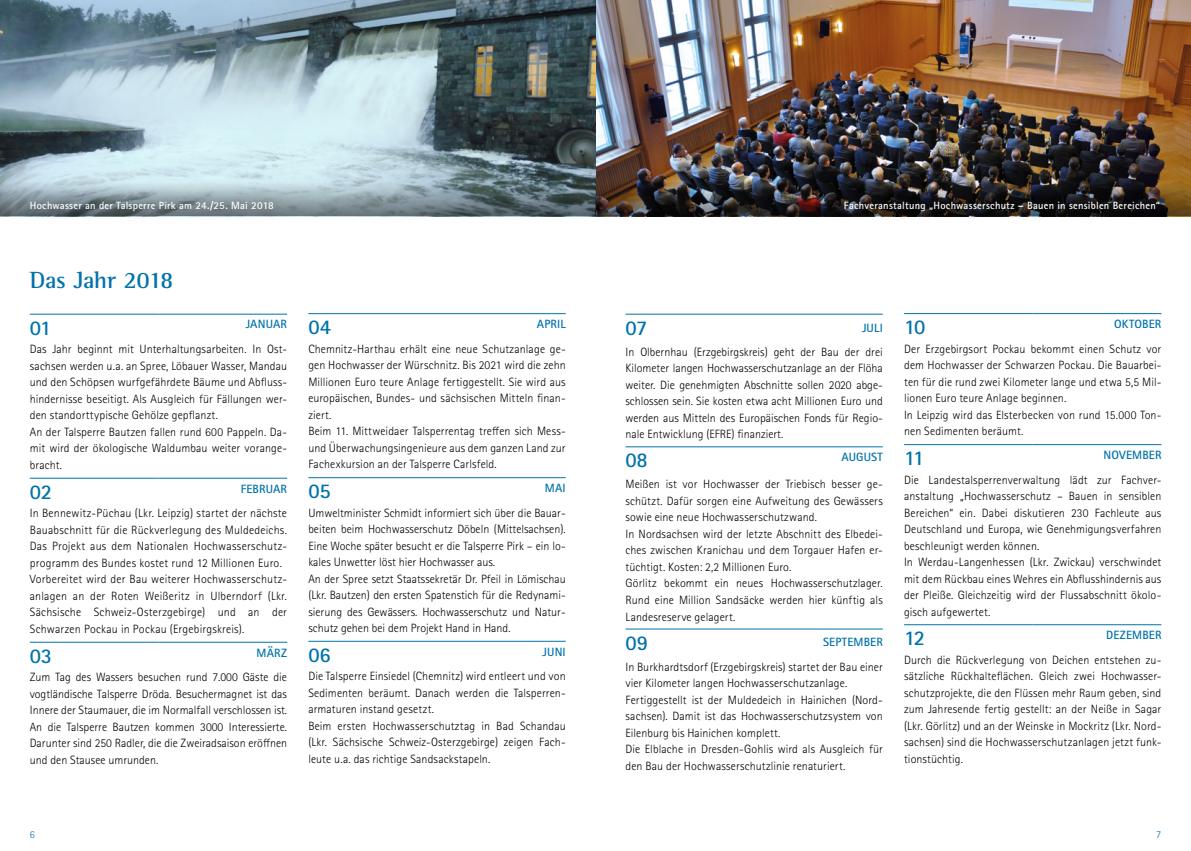
<style>
.page{position:relative;width:1191px;height:851px;background:#fff}
.page>*{position:absolute;margin:0;border:0;box-sizing:border-box;transform-origin:0 0}
.t1{font:700 24px "Rotis Semi Serif Std";letter-spacing:-.015em;color:#0073ab}
.t2{font:700 21px "Rotis Sans Serif Std";letter-spacing:-.01em;color:#0073ab}
.t3{font:300 12px/16.5px "Rotis Sans Serif Std";letter-spacing:.005em;color:#000}
.t4{font:700 12px "Rotis Sans Serif Std";letter-spacing:.01em;color:#0073ab}
.t5{font:700 10.5px "Rotis Sans Serif Std";letter-spacing:.02em;color:#fff}
.t6{font:300 10.5px "Rotis Sans Serif Std";color:#0073ab}
</style>
<div class="page">
<hr style="left:30px;top:314px;width:128px;height:1px;background:#0073ab">
<hr style="left:158px;top:314px;width:129px;height:1px;background:#0073ab">
<hr style="left:30px;top:477px;width:128px;height:1px;background:#0073ab">
<hr style="left:158px;top:477px;width:129px;height:1px;background:#0073ab">
<hr style="left:30px;top:641px;width:128px;height:1px;background:#0073ab">
<hr style="left:158px;top:641px;width:129px;height:1px;background:#0073ab">
<hr style="left:625px;top:314px;width:129px;height:1px;background:#0073ab">
<hr style="left:754px;top:314px;width:128px;height:1px;background:#0073ab">
<hr style="left:625px;top:446px;width:129px;height:1px;background:#0073ab">
<hr style="left:754px;top:446px;width:128px;height:1px;background:#0073ab">
<hr style="left:625px;top:628px;width:129px;height:1px;background:#0073ab">
<hr style="left:754px;top:628px;width:128px;height:1px;background:#0073ab">
<hr style="left:308px;top:640px;width:129px;height:1px;background:#0073ab">
<hr style="left:437px;top:640px;width:129px;height:1px;background:#0073ab">
<hr style="left:308px;top:477px;width:129px;height:1px;background:#0073ab">
<hr style="left:437px;top:477px;width:129px;height:1px;background:#0073ab">
<hr style="left:308px;top:313px;width:129px;height:1px;background:#0073ab">
<hr style="left:437px;top:313px;width:129px;height:1px;background:#0073ab">
<hr style="left:904px;top:624px;width:128px;height:1px;background:#0073ab">
<hr style="left:1032px;top:624px;width:129px;height:1px;background:#0073ab">
<hr style="left:904px;top:444px;width:128px;height:1px;background:#0073ab">
<hr style="left:1032px;top:444px;width:129px;height:1px;background:#0073ab">
<hr style="left:904px;top:313px;width:128px;height:1px;background:#0073ab">
<hr style="left:1032px;top:313px;width:129px;height:1px;background:#0073ab">
<svg style="left:0;top:0;width:595px;height:216px;background:#849aa2"></svg>
<img style="left:595px;top:0;width:596px;height:216px">
<div style="left:17px;top:187px;width:269px;height:35px;background:#000;opacity:.75"></div>
<div style="left:831px;top:188px;width:341px;height:35px;background:#000;opacity:.75"></div>
<p class="t5" style="left:30px;top:198px;width:245px">Hochwasser an der Talsperre Pirk am 24./25. Mai 2018</p>
<p class="t5" style="left:844px;top:198px;width:318px">Fachveranstaltung „Hochwasserschutz – Bauen in sensiblen Bereichen“</p>
<h1 class="t1" style="left:30px;top:266px;width:145px">Das Jahr 2018</h1>
<h2 class="t2" style="left:30px;top:314px;width:23px">01</h2>
<p class="t4" style="left:246px;top:317px;width:43px">JANUAR</p>
<p class="t3" style="left:30px;top:341px;width:259px">Das Jahr beginnt mit Unterhaltungsarbeiten. In Ost&shy;sachsen werden u.a. an Spree, Löbauer Wasser, Mandau und den Schöpsen wurfgefährdete Bäume und Abfluss&shy;hindernisse beseitigt. Als Ausgleich für Fällungen wer&shy;den standorttypische Gehölze gepflanzt.<br>An der Talsperre Bautzen fallen rund 600 Pappeln. Da&shy;mit wird der ökologische Waldumbau weiter vorange&shy;bracht.</p>
<h2 class="t2" style="left:30px;top:478px;width:24px">02</h2>
<p class="t4" style="left:241px;top:480px;width:48px">FEBRUAR</p>
<p class="t3" style="left:30px;top:505px;width:259px">In Bennewitz-Püchau (Lkr. Leipzig) startet der nächste Bauabschnitt für die Rückverlegung des Muldedeichs.<br>Das Projekt aus dem Nationalen Hochwasserschutz&shy;programm des Bundes kostet rund 12 Millionen Euro.<br>Vorbereitet wird der Bau weiterer Hochwasserschutz&shy;anlagen an der Roten Weißeritz in Ulberndorf (Lkr.<br>Sächsische Schweiz-Osterzgebirge) und an der Schwarzen Pockau in Pockau (Ergebirgskreis).</p>
<h2 class="t2" style="left:30px;top:642px;width:24px">03</h2>
<p class="t4" style="left:256px;top:644px;width:32px">MÄRZ</p>
<p class="t3" style="left:30px;top:669px;width:259px;text-align:justify">Zum Tag des Wassers besuchen rund 7.000 Gäste die vogtländische Talsperre Dröda. Besuchermagnet ist das Innere der Staumauer, die im Normalfall verschlossen ist.<br>An die Talsperre Bautzen kommen 3000 Interessierte.<br>Darunter sind 250 Radler, die die Zweiradsaison eröffnen und den Stausee umrunden.</p>
<h2 class="t2" style="left:308px;top:314px;width:24px">04</h2>
<p class="t4" style="left:537px;top:316px;width:30px">APRIL</p>
<p class="t3" style="left:308px;top:340px;width:259px">Chemnitz-Harthau erhält eine neue Schutzanlage ge&shy;gen Hochwasser der Würschnitz. Bis 2021 wird die zehn Millionen Euro teure Anlage fertiggestellt. Sie wird aus europäischen, Bundes- und sächsischen Mitteln finan&shy;ziert.<br>Beim 11. Mittweidaer Talsperrentag treffen sich Mess&shy;und Überwachungsingenieure aus dem ganzen Land zur Fachexkursion an der Talsperre Carlsfeld.</p>
<h2 class="t2" style="left:308px;top:477px;width:24px">05</h2>
<p class="t4" style="left:545px;top:480px;width:22px">MAI</p>
<p class="t3" style="left:308px;top:504px;width:259px">Umweltminister Schmidt informiert sich über die Bauar&shy;beiten beim Hochwasserschutz Döbeln (Mittelsachsen).<br>Eine Woche später besucht er die Talsperre Pirk – ein lo&shy;kales Unwetter löst hier Hochwasser aus.<br>An der Spree setzt Staatssekretär Dr. Pfeil in Lömischau (Lkr. Bautzen) den ersten Spatenstich für die Redynami&shy;sierung des Gewässers. Hochwasserschutz und Natur&shy;schutz gehen bei dem Projekt Hand in Hand.</p>
<h2 class="t2" style="left:308px;top:641px;width:24px">06</h2>
<p class="t4" style="left:542px;top:643px;width:25px">JUNI</p>
<p class="t3" style="left:308px;top:668px;width:259px">Die Talsperre Einsiedel (Chemnitz) wird entleert und von Sedimenten beräumt. Danach werden die Talsperren&shy;armaturen instand gesetzt.<br>Beim ersten Hochwasserschutztag in Bad Schandau (Lkr. Sächsische Schweiz-Osterzgebirge) zeigen Fach&shy;leute u.a. das richtige Sandsackstapeln.</p>
<h2 class="t2" style="left:625px;top:314px;width:23px">07</h2>
<p class="t4" style="left:862px;top:320px;width:22px">JULI</p>
<p class="t3" style="left:625px;top:343px;width:259px;text-align:justify">In Olbernhau (Erzgebirgskreis) geht der Bau der drei Kilometer langen Hochwasserschutzanlage an der Flöha weiter. Die genehmigten Abschnitte sollen 2020 abge&shy;schlossen sein. Sie kosten etwa acht Millionen Euro und werden aus Mitteln des Europäischen Fonds für Regio&shy;nale Entwicklung (EFRE) finanziert.</p>
<h2 class="t2" style="left:625px;top:447px;width:24px">08</h2>
<p class="t4" style="left:841px;top:449px;width:43px">AUGUST</p>
<p class="t3" style="left:625px;top:476px;width:259px">Meißen ist vor Hochwasser der Triebisch besser ge&shy;schützt. Dafür sorgen eine Aufweitung des Gewässers sowie eine neue Hochwasserschutzwand.<br>In Nordsachsen wird der letzte Abschnitt des Elbedei&shy;ches zwischen Kranichau und dem Torgauer Hafen er&shy;tüchtigt. Kosten: 2,2 Millionen Euro.<br>Görlitz bekommt ein neues Hochwasserschutzlager.<br>Rund eine Million Sandsäcke werden hier künftig als Landesreserve gelagert.</p>
<h2 class="t2" style="left:625px;top:629px;width:24px">09</h2>
<p class="t4" style="left:823px;top:634px;width:61px">SEPTEMBER</p>
<p class="t3" style="left:625px;top:658px;width:259px">In Burkhardtsdorf (Erzgebirgskreis) startet der Bau einer vier Kilometer langen Hochwasserschutzanlage.<br>Fertiggestellt ist der Muldedeich in Hainichen (Nord&shy;sachsen). Damit ist das Hochwasserschutzsystem von Eilenburg bis Hainichen komplett.<br>Die Elblache in Dresden-Gohlis wird als Ausgleich für den Bau der Hochwasserschutzlinie renaturiert.</p>
<h2 class="t2" style="left:904px;top:313px;width:23px">10</h2>
<p class="t4" style="left:1114px;top:316px;width:49px">OKTOBER</p>
<p class="t3" style="left:904px;top:340px;width:259px">Der Erzgebirgsort Pockau bekommt einen Schutz vor dem Hochwasser der Schwarzen Pockau. Die Bauarbei&shy;ten für die rund zwei Kilometer lange und etwa 5,5 Mil&shy;lionen Euro teure Anlage beginnen.<br>In Leipzig wird das Elsterbecken von rund 15.000 Ton&shy;nen Sedimenten beräumt.</p>
<h2 class="t2" style="left:904px;top:444px;width:22px">11</h2>
<p class="t4" style="left:1103px;top:447px;width:60px">NOVEMBER</p>
<p class="t3" style="left:904px;top:471px;width:259px">Die Landestalsperrenverwaltung lädt zur Fachver&shy;anstaltung „Hochwasserschutz – Bauen in sensiblen Bereichen“ ein. Dabei diskutieren 230 Fachleute aus Deutschland und Europa, wie Genehmigungsverfahren beschleunigt werden können.<br>In Werdau-Langenhessen (Lkr. Zwickau) verschwindet mit dem Rückbau eines Wehres ein Abflusshindernis aus der Pleiße. Gleichzeitig wird der Flussabschnitt ökolo&shy;gisch aufgewertet.</p>
<h2 class="t2" style="left:904px;top:624px;width:22px">12</h2>
<p class="t4" style="left:1106px;top:627px;width:57px">DEZEMBER</p>
<p class="t3" style="left:904px;top:651px;width:259px;text-align:justify">Durch die Rückverlegung von Deichen entstehen zu&shy;sätzliche Rückhalteflächen. Gleich zwei Hochwasser&shy;schutzprojekte, die den Flüssen mehr Raum geben, sind zum Jahresende fertig gestellt: an der Neiße in Sagar (Lkr. Görlitz) und an der Weinske in Mockritz (Lkr. Nord&shy;sachsen) sind die Hochwasserschutzanlagen jetzt funk&shy;tionstüchtig.</p>
<p class="t6" style="left:30px;top:828px;width:7px">6</p>
<p class="t6" style="left:1156px;top:828px;width:7px">7</p>
</div>
